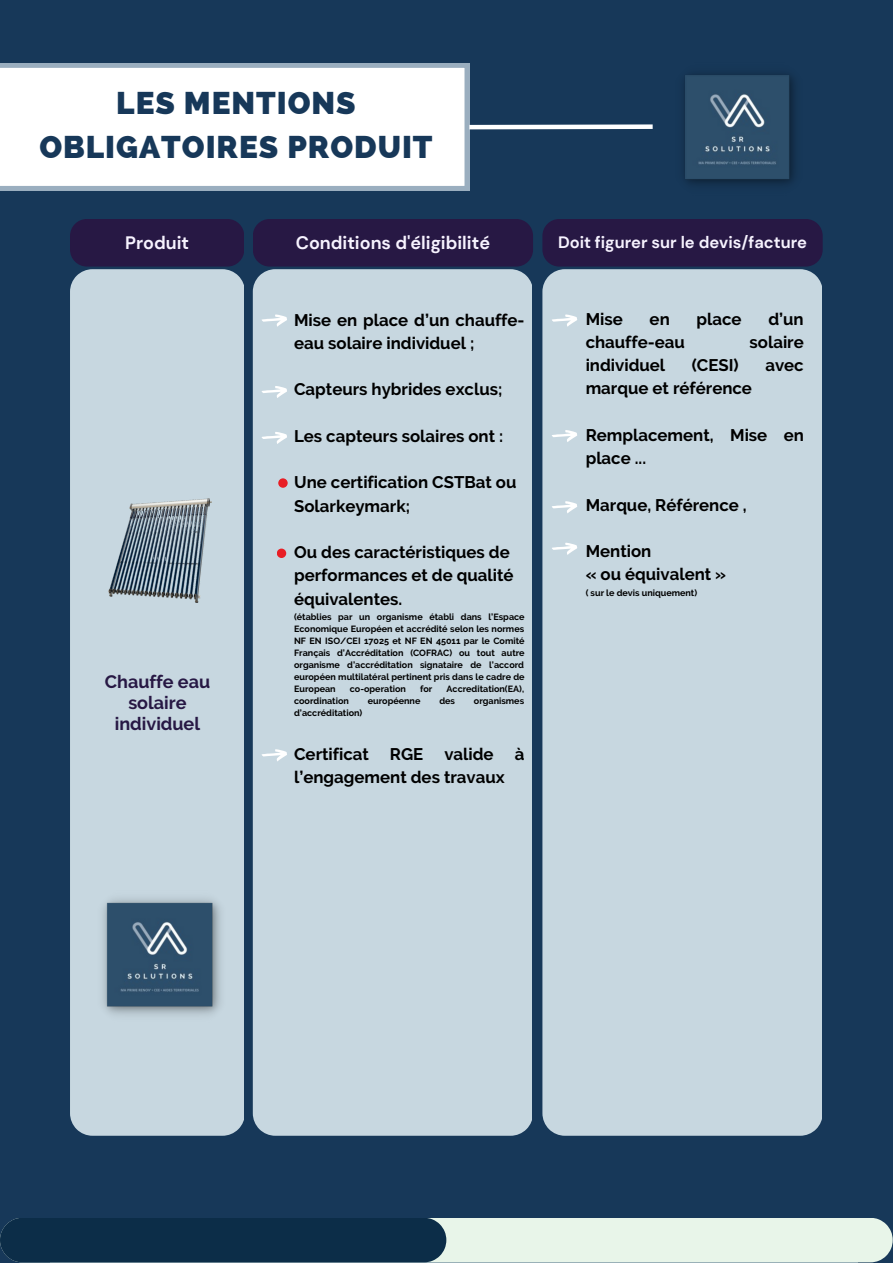
<style>
.page{position:relative;width:893px;height:1264px;background:#fff}
.page>*{position:absolute;margin:0;border:0;box-sizing:border-box;transform-origin:0 0}
.t1{font:800 31.5px/43.8px "Raleway";letter-spacing:.03em;color:#173859;text-align:center}
.t2{font:700 18px "DM Sans";color:#f7f3ff}
.t3{font:700 18px/21.3px "Raleway";color:#271844;text-align:center}
.t4{font:700 16.8px/23.2px "Raleway";color:#000}
.t5{font:700 16.5px "DM Sans";color:#f7f3ff}
.t6{font:700 9px/12px "Raleway";color:#000;text-align:justify}
</style>
<div class="page">
<div style="left:0;top:0;width:892px;height:1262px;background:#173859"></div>
<svg style="left:0;top:1218px;width:892px;height:44px;background:#7a9198"></svg>
<svg style="left:0;top:63px;width:469px;height:127px;background:#f7f8fa"></svg>
<img style="left:684px;top:74px;width:111px;height:111px">
<svg style="left:465px;top:122px;width:188px;height:10px"></svg>
<div style="left:70px;top:269px;width:174px;height:866px;background:#c7d7e0"></div>
<div style="left:253px;top:269px;width:279px;height:866px;background:#c7d7e0"></div>
<div style="left:542px;top:269px;width:279px;height:866px;background:#c7d7e0"></div>
<div style="left:70px;top:219px;width:174px;height:47px;background:#271844;border-radius:17px"></div>
<div style="left:253px;top:219px;width:280px;height:47px;background:#271844;border-radius:17px"></div>
<div style="left:542px;top:219px;width:280px;height:47px;background:#271844;border-radius:17px"></div>
<img style="left:97px;top:890px;width:129px;height:132px">
<svg style="left:551px;top:314px;width:26px;height:13px"></svg>
<svg style="left:551px;top:430px;width:26px;height:12px"></svg>
<svg style="left:551px;top:501px;width:26px;height:12px"></svg>
<svg style="left:551px;top:542px;width:26px;height:13px"></svg>
<img style="left:98px;top:488px;width:126px;height:125px">
<svg style="left:261px;top:314px;width:26px;height:13px"></svg>
<svg style="left:261px;top:386px;width:26px;height:12px"></svg>
<svg style="left:261px;top:432px;width:26px;height:12px"></svg>
<svg style="left:261px;top:749px;width:26px;height:12px"></svg>
<svg style="left:278px;top:478px;width:10px;height:10px"></svg>
<div style="left:277px;top:548px;width:9px;height:10px;background:#e81e25;border-radius:50%"></div>
<h1 class="t1" style="left:39px;top:81px;width:394px">LES MENTIONS<br>OBLIGATOIRES PRODUIT</h1>
<h2 class="t2" style="left:125px;top:231px;width:65px">Produit</h2>
<h2 class="t2" style="left:296px;top:231px;width:196px">Conditions d'éligibilité</h2>
<h3 class="t5" style="left:558px;top:232px;width:250px">Doit figurer sur le devis/facture</h3>
<h2 class="t3" style="left:105px;top:670px;width:107px">Chauffe eau solaire individuel</h2>
<h3 class="t4" style="left:294px;top:308px;width:232px">Mise en place d’un chauffe&shy;eau solaire individuel ;</h3>
<h3 class="t4" style="left:294px;top:378px;width:210px">Capteurs hybrides exclus;</h3>
<h3 class="t4" style="left:294px;top:424px;width:211px">Les capteurs solaires ont :</h3>
<h3 class="t4" style="left:294px;top:471px;width:224px">Une certification CSTBat ou<br>Solarkeymark;</h3>
<h3 class="t4" style="left:294px;top:540px;width:221px">Ou des caractéristiques de performances et de qualité équivalentes.</h3>
<p class="t6" style="left:294px;top:611px;width:232px">(établies par un organisme établi dans l’Espace Economique Européen et accrédité selon les normes NF EN ISO/CEI 17025 et NF EN 45011 par le Comité Français d’Accréditation (COFRAC) ou tout autre organisme d’accréditation signataire de l’accord européen multilatéral pertinent pris dans le cadre de European</p>
<p class="t6" style="left:350px;top:683px;width:58px">co-operation</p>
<p class="t6" style="left:420px;top:683px;width:14px">for</p>
<p class="t6" style="left:446px;top:683px;width:79px">Accreditation(EA),</p>
<p class="t6" style="left:294px;top:695px;width:56px">coordination</p>
<p class="t6" style="left:368px;top:695px;width:54px">européenne</p>
<p class="t6" style="left:439px;top:695px;width:17px">des</p>
<p class="t6" style="left:474px;top:695px;width:52px">organismes</p>
<p class="t6" style="left:294px;top:707px;width:70px">d’accréditation)</p>
<h3 class="t4" style="left:294px;top:742px;width:76px">Certificat</h3>
<h3 class="t4" style="left:390px;top:742px;width:35px">RGE</h3>
<h3 class="t4" style="left:444px;top:742px;width:51px">valide</h3>
<h3 class="t4" style="left:514px;top:742px;width:11px">à</h3>
<h3 class="t4" style="left:294px;top:765px;width:212px">l’engagement des travaux</h3>
<h3 class="t4" style="left:585px;top:307px;width:39px">Mise</h3>
<h3 class="t4" style="left:649px;top:307px;width:22px">en</h3>
<h3 class="t4" style="left:696px;top:307px;width:47px">place</h3>
<h3 class="t4" style="left:768px;top:307px;width:37px">d’un</h3>
<h3 class="t4" style="left:585px;top:330px;width:101px">chauffe-eau</h3>
<h3 class="t4" style="left:749px;top:330px;width:56px">solaire</h3>
<h3 class="t4" style="left:585px;top:353px;width:81px">individuel</h3>
<h3 class="t4" style="left:691px;top:353px;width:49px">(CESI)</h3>
<h3 class="t4" style="left:765px;top:353px;width:40px">avec</h3>
<h3 class="t4" style="left:585px;top:377px;width:168px">marque et référence</h3>
<h3 class="t4" style="left:585px;top:423px;width:220px">Remplacement, Mise en place ...</h3>
<h3 class="t4" style="left:585px;top:493px;width:163px">Marque, Référence ,</h3>
<h3 class="t4" style="left:585px;top:539px;width:142px">Mention<br>« ou équivalent »</h3>
<p class="t6" style="left:585px;top:587px;width:113px">( sur le devis uniquement)</p>
</div>
